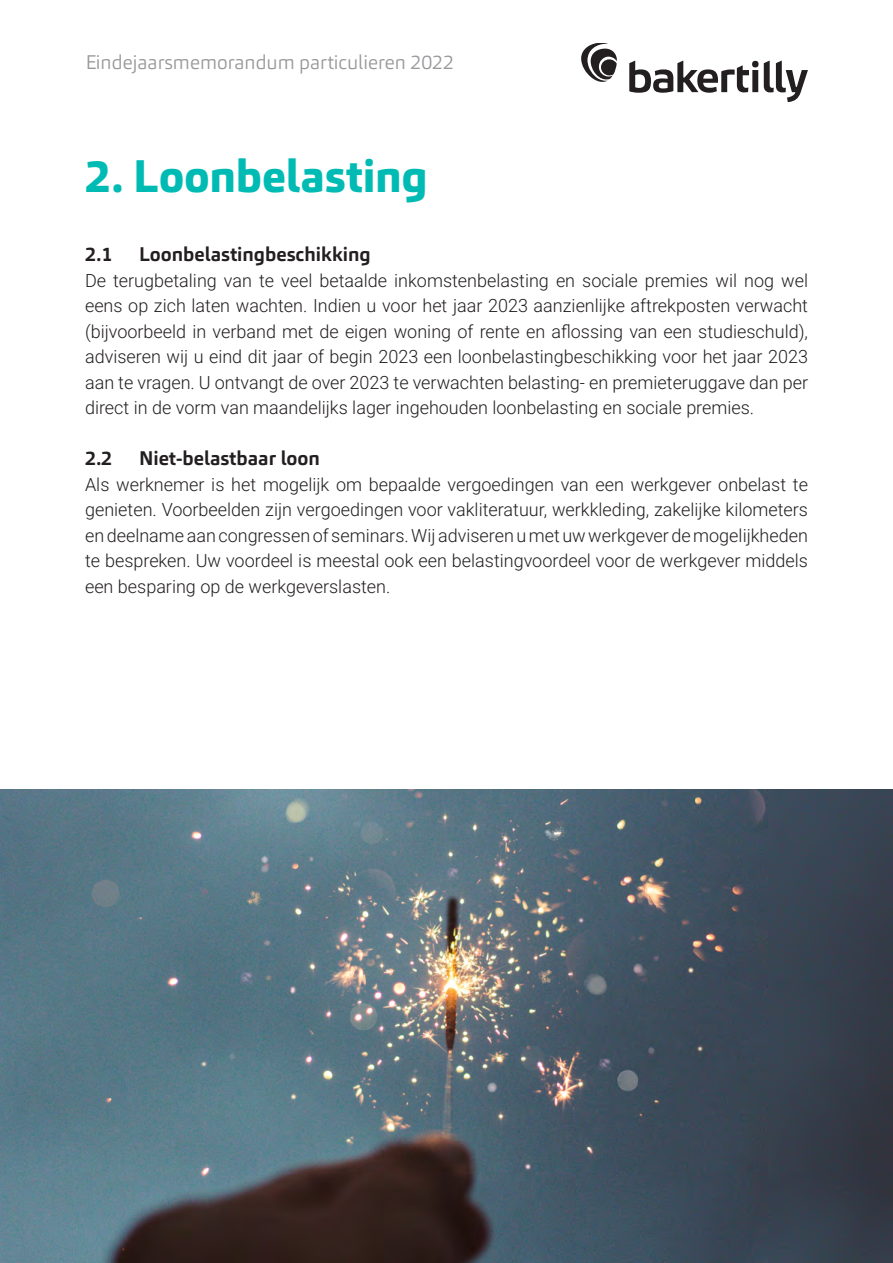
<style>
.page{position:relative;width:893px;height:1263px;background:#fff}
.page>*{position:absolute;margin:0;border:0;box-sizing:border-box;transform-origin:0 0}
.t1{font:800 45px "Carnac";letter-spacing:-.005em;color:#00bbb4}
.t2{font:700 19.5px "Carnac";color:#231f20}
.t3{font:300 19.5px "Carnac";color:#97989a}
.t4{font:18px/25.5px "Roboto";color:#231f20;text-align:justify}
</style>
<div class="page">
<svg style="left:629px;top:61px;width:179px;height:41px"></svg>
<svg style="left:581px;top:43px;width:36px;height:39px"></svg>
<img style="left:0;top:789px;width:893px;height:474px">
<p class="t3" style="left:85px;top:49px;width:370px">Eindejaarsmemorandum particulieren 2022</p>
<h1 class="t1" style="left:85px;top:147px;width:344px">2. Loonbelasting</h1>
<p class="t2" style="left:85px;top:242px;width:29px">2.1</p>
<p class="t2" style="left:139px;top:242px;width:233px">Loonbelastingbeschikking</p>
<p class="t4" style="left:85px;top:267px;width:725px">De terugbetaling van te veel betaalde inkomstenbelasting en sociale premies wil nog wel eens op zich laten wachten. Indien u voor het jaar 2023 aanzienlijke aftrekposten verwacht (bijvoorbeeld in verband met de eigen woning of rente en aflossing van een studieschuld), adviseren wij u eind dit jaar of begin 2023 een loonbelastingbeschikking voor het jaar 2023 aan te vragen. U ontvangt de over 2023 te verwachten belasting- en premieteruggave dan per direct in de vorm van maandelijks lager ingehouden loonbelasting en sociale premies.</p>
<p class="t2" style="left:85px;top:446px;width:29px">2.2</p>
<p class="t2" style="left:139px;top:446px;width:183px">Niet-belastbaar loon</p>
<p class="t4" style="left:85px;top:471px;width:724px">Als werknemer is het mogelijk om bepaalde vergoedingen van een werkgever onbelast te genieten. Voorbeelden zijn vergoedingen voor vakliteratuur, werkkleding, zakelijke kilometers en deelname aan congressen of seminars. Wij adviseren u met uw werkgever de mogelijkheden te bespreken. Uw voordeel is meestal ook een belastingvoordeel voor de werkgever middels een besparing op de werkgeverslasten.</p>
</div>
